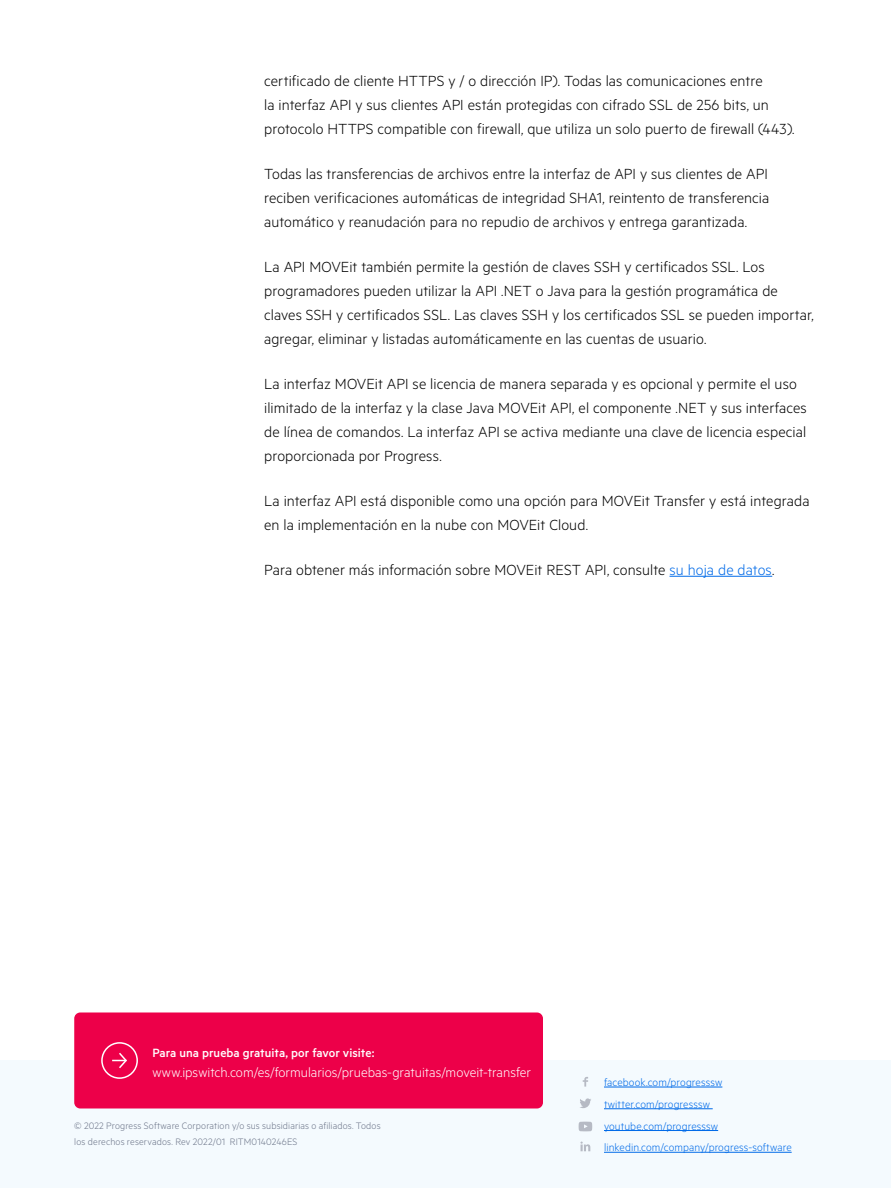
<style>
.page{position:relative;width:891px;height:1188px;background:#fff}
.page>*{position:absolute;margin:0;border:0;box-sizing:border-box;transform-origin:0 0}
.t1{font:300 16.5px/24px "Metric";letter-spacing:.005em;color:#000}
.t2{font:300 15px "Metric";color:#fff}
.t3{font:500 13.5px "Metric";color:#fff}
.t4{font:300 12px/21.8px "Metric";letter-spacing:.01em;color:#006ae8}
.t5{font:300 10.5px/15.8px "Metric";letter-spacing:.01em;color:#6c7589}
.s1{color:#006ae8}
</style>
<div class="page">
<div style="left:0;top:1060px;width:891px;height:128px;background:#f4fafe"></div>
<hr style="left:604px;top:1087px;width:118px;height:1px;background:#006ae8">
<hr style="left:604px;top:1109px;width:109px;height:1px;background:#006ae8">
<hr style="left:604px;top:1130px;width:114px;height:1px;background:#006ae8">
<hr style="left:604px;top:1152px;width:188px;height:1px;background:#006ae8">
<svg style="left:583px;top:1077px;width:5px;height:10px"></svg>
<svg style="left:580px;top:1098px;width:11px;height:10px"></svg>
<svg style="left:580px;top:1142px;width:10px;height:9px"></svg>
<svg style="left:579px;top:1122px;width:13px;height:9px"></svg>
<div style="left:74px;top:1012px;width:469px;height:96px;background:#ed0049;border-radius:6px"></div>
<div style="left:101px;top:1042px;width:37px;height:37px;border:2px solid #fff;border-radius:50%"></div>
<svg style="left:112px;top:1052px;width:15px;height:17px"></svg>
<hr style="left:670px;top:576px;width:102px;height:1px;background:#006ae8">
<p class="t1" style="left:264px;top:68px;width:532px">certificado de cliente HTTPS y / o dirección IP). Todas las comunicaciones entre<br>la interfaz API y sus clientes API están protegidas con cifrado SSL de 256 bits, un protocolo HTTPS compatible con firewall, que utiliza un solo puerto de firewall (443).</p>
<p class="t1" style="left:264px;top:161px;width:507px;text-align:justify">Todas las transferencias de archivos entre la interfaz de API y sus clientes de API reciben verificaciones automáticas de integridad SHA1, reintento de transferencia automático y reanudación para no repudio de archivos y entrega garantizada.</p>
<p class="t1" style="left:264px;top:254px;width:551px">La API MOVEit también permite la gestión de claves SSH y certificados SSL. Los programadores pueden utilizar la API .NET o Java para la gestión programática de claves SSH y certificados SSL. Las claves SSH y los certificados SSL se pueden importar, agregar, eliminar y listadas automáticamente en las cuentas de usuario.</p>
<p class="t1" style="left:264px;top:371px;width:544px">La interfaz MOVEit API se licencia de manera separada y es opcional y permite el uso ilimitado de la interfaz y la clase Java MOVEit API, el componente .NET y sus interfaces de línea de comandos. La interfaz API se activa mediante una clave de licencia especial proporcionada por Progress.</p>
<p class="t1" style="left:264px;top:488px;width:547px">La interfaz API está disponible como una opción para MOVEit Transfer y está integrada en la implementación en la nube con MOVEit Cloud.</p>
<p class="t1" style="left:264px;top:557px;width:512px">Para obtener más información sobre MOVEit REST API, consulte <span class="s1">su hoja de datos</span>.</p>
<p class="t3" style="left:152px;top:1045px;width:224px">Para una prueba gratuita, por favor visite:</p>
<p class="t2" style="left:152px;top:1064px;width:380px">www.ipswitch.com/es/formularios/pruebas-gratuitas/moveit-transfer</p>
<p class="t5" style="left:74px;top:1117px;width:308px">© 2022 Progress Software Corporation y/o sus subsidiarias o afiliados. Todos los derechos reservados. Rev 2022/01 RITM0140246ES</p>
<p class="t4" style="left:604px;top:1071px;width:189px">facebook.com/progresssw twitter.com/progresssw youtube.com/progresssw linkedin.com/company/progress-software</p>
</div>
